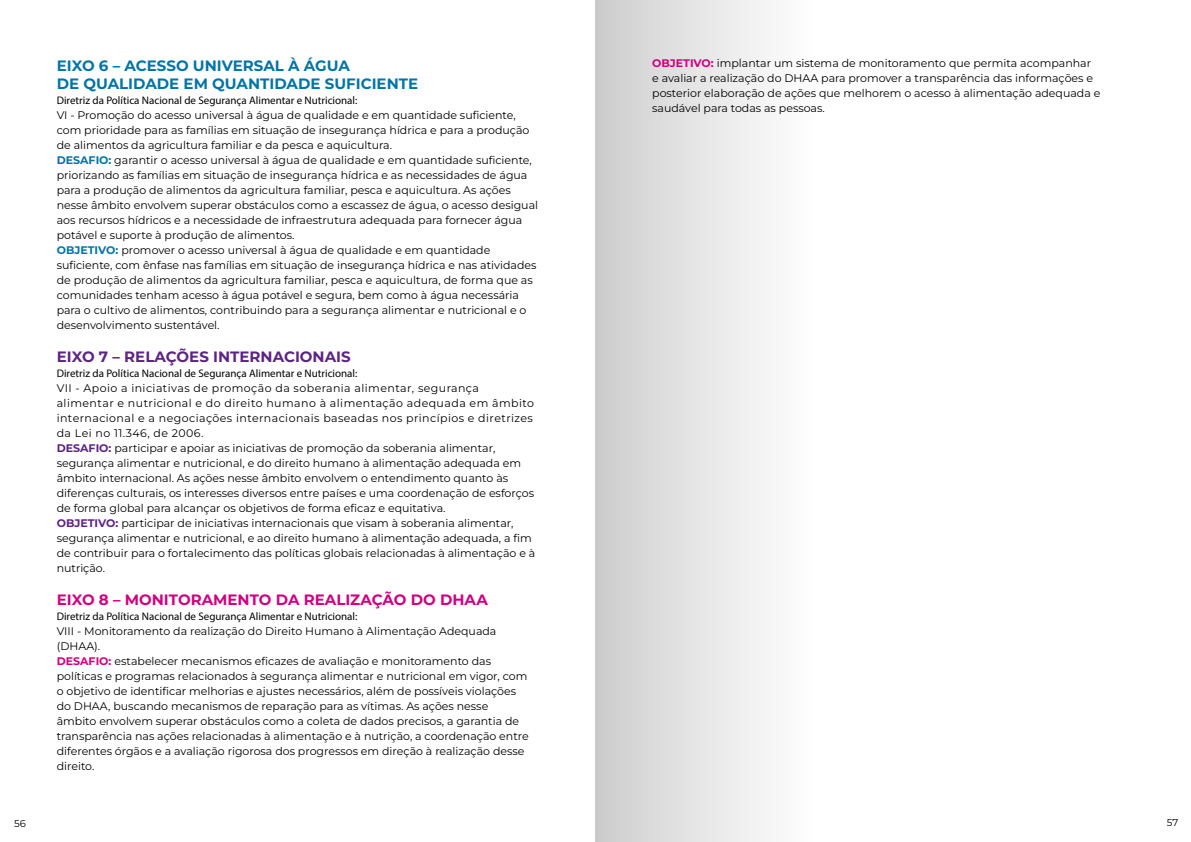
<style>
.page{position:relative;width:1191px;height:842px;background:#fff}
.page>*{position:absolute;margin:0;border:0;box-sizing:border-box;transform-origin:0 0}
.t1{font:700 15px/18px "Montserrat";color:#0074a6}
.t2{font:700 15px "Montserrat";color:#cf007f}
.t3{font:700 15px "Montserrat";color:#5c2483}
.t4{font:11px/15px "Montserrat";color:#000}
.t5{font:11px "Myriad Pro";color:#000}
.t6{font:10px "Montserrat";color:#000}
.s1{font-weight:700;color:#0074a6}
.s2{font-weight:700;color:#5c2483}
.s3{font-weight:700;color:#cf007f}
</style>
<div class="page">
<div style="left:595px;top:0;width:221px;height:842px;background:linear-gradient(to right,#cdcdcd,#fff)"></div>
<h1 class="t1" style="left:57px;top:56px;width:363px">EIXO 6 – ACESSO UNIVERSAL À ÁGUA<br>DE QUALIDADE EM QUANTIDADE SUFICIENTE</h1>
<p class="t5" style="left:57px;top:94px;width:302px">Diretriz da Política Nacional de Segurança Alimentar e Nutricional:</p>
<p class="t4" style="left:57px;top:108px;width:483px">VI - Promoção do acesso universal à água de qualidade e em quantidade suficiente, com prioridade para as famílias em situação de insegurança hídrica e para a produção de alimentos da agricultura familiar e da pesca e aquicultura.<br><span class="s1">DESAFIO:</span> garantir o acesso universal à água de qualidade e em quantidade suficiente, priorizando as famílias em situação de insegurança hídrica e as necessidades de água para a produção de alimentos da agricultura familiar, pesca e aquicultura. As ações nesse âmbito envolvem superar obstáculos como a escassez de água, o acesso desigual aos recursos hídricos e a necessidade de infraestrutura adequada para fornecer água potável e suporte à produção de alimentos.<br><span class="s1">OBJETIVO:</span> promover o acesso universal à água de qualidade e em quantidade suficiente, com ênfase nas famílias em situação de insegurança hídrica e nas atividades de produção de alimentos da agricultura familiar, pesca e aquicultura, de forma que as comunidades tenham acesso à água potável e segura, bem como à água necessária para o cultivo de alimentos, contribuindo para a segurança alimentar e nutricional e o desenvolvimento sustentável.</p>
<h1 class="t3" style="left:57px;top:346px;width:295px">EIXO 7 – RELAÇÕES INTERNACIONAIS</h1>
<p class="t5" style="left:57px;top:367px;width:302px">Diretriz da Política Nacional de Segurança Alimentar e Nutricional:</p>
<p class="t4" style="left:57px;top:381px;width:480px">VII - Apoio a iniciativas de promoção da soberania alimentar, segurança alimentar e nutricional e do direito humano à alimentação adequada em âmbito internacional e a negociações internacionais baseadas nos princípios e diretrizes da Lei no 11.346, de 2006.<br><span class="s2">DESAFIO:</span> participar e apoiar as iniciativas de promoção da soberania alimentar, segurança alimentar e nutricional, e do direito humano à alimentação adequada em âmbito internacional. As ações nesse âmbito envolvem o entendimento quanto às diferenças culturais, os interesses diversos entre países e uma coordenação de esforços de forma global para alcançar os objetivos de forma eficaz e equitativa.<br><span class="s2">OBJETIVO:</span> participar de iniciativas internacionais que visam à soberania alimentar, segurança alimentar e nutricional, e ao direito humano à alimentação adequada, a fim de contribuir para o fortalecimento das políticas globais relacionadas à alimentação e à nutrição.</p>
<h1 class="t2" style="left:57px;top:589px;width:433px">EIXO 8 – MONITORAMENTO DA REALIZAÇÃO DO DHAA</h1>
<p class="t5" style="left:57px;top:610px;width:302px">Diretriz da Política Nacional de Segurança Alimentar e Nutricional:</p>
<p class="t4" style="left:57px;top:624px;width:473px">VIII - Monitoramento da realização do Direito Humano à Alimentação Adequada (DHAA).<br><span class="s3">DESAFIO:</span> estabelecer mecanismos eficazes de avaliação e monitoramento das políticas e programas relacionados à segurança alimentar e nutricional em vigor, com o objetivo de identificar melhorias e ajustes necessários, além de possíveis violações do DHAA, buscando mecanismos de reparação para as vítimas. As ações nesse âmbito envolvem superar obstáculos como a coleta de dados precisos, a garantia de transparência nas ações relacionadas à alimentação e à nutrição, a coordenação entre diferentes órgãos e a avaliação rigorosa dos progressos em direção à realização desse direito.</p>
<p class="t4" style="left:652px;top:56px;width:450px"><span class="s3">OBJETIVO:</span> implantar um sistema de monitoramento que permita acompanhar e avaliar a realização do DHAA para promover a transparência das informações e posterior elaboração de ações que melhorem o acesso à alimentação adequada e saudável para todas as pessoas.</p>
<p class="t6" style="left:14px;top:817px;width:13px">56</p>
<p class="t6" style="left:1166px;top:816px;width:13px">57</p>
</div>
